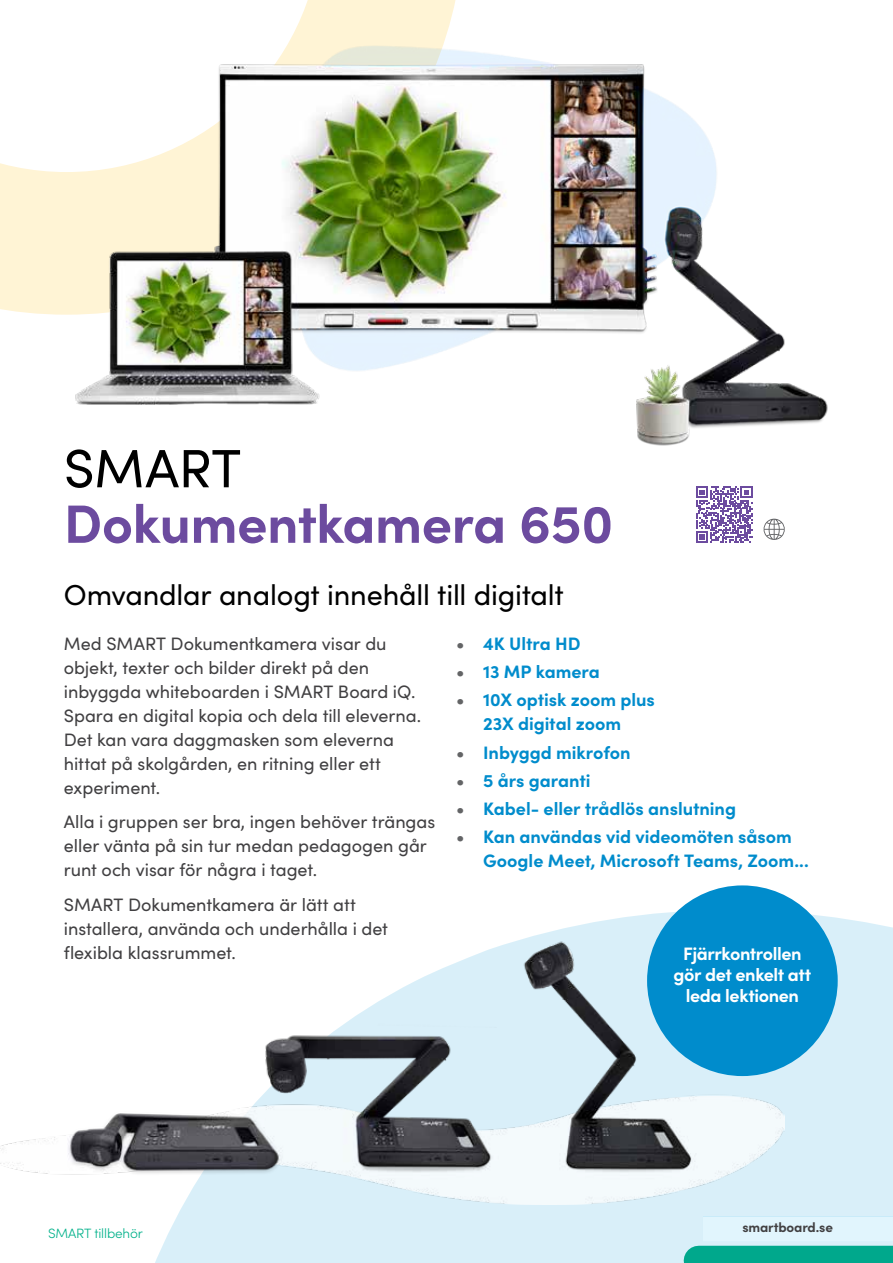
<style>
.page{position:relative;width:893px;height:1263px;background:#fff}
.page>*{position:absolute;margin:0;border:0;box-sizing:border-box;transform-origin:0 0}
.t1{font:700 54px "Sofia Pro";letter-spacing:-.01em;color:#6c4b9f}
.t2{font:54px "Sofia Pro";letter-spacing:-.01em;color:#000}
.t3{font:28.8px "Sofia Pro";letter-spacing:-.01em;color:#000}
.t4{font:18px/24px "Sofia Pro";color:#414042}
.t5{font:700 18px/24px "Sofia Pro";color:#008ccc;text-align:center}
.t6{font:700 18px/21px "Sofia Pro";letter-spacing:-.02em;color:#fff;text-align:center}
.t7{font:13.5px "Sofia Pro";letter-spacing:.01em;color:#00ab7f}
.t8{font:300 13.5px "Sofia Pro";letter-spacing:-.01em;color:#00b18a}
.t9{font:700 13.5px "Sofia Pro";letter-spacing:.01em;color:#000}
.t10{font:700 13.5px "Sofia Pro";letter-spacing:-.01em;color:#414042}
.s1{color:#636466}
</style>
<div class="page">
<svg style="left:155px;top:898px;width:738px;height:365px;fill:#d9eff9"></svg>
<svg style="left:0;top:0;width:456px;height:315px"></svg>
<div style="left:647px;top:885px;width:191px;height:191px;background:#008ccc;border-radius:50%"></div>
<svg style="left:763px;top:518px;width:22px;height:22px"></svg>
<img style="left:74px;top:17px;width:754px;height:429px">
<img style="left:0;top:920px;width:785px;height:285px">
<svg style="left:696px;top:486px;width:56px;height:57px"></svg>
<div style="left:48px;top:1205px;width:116px;height:36px;background:#fff"></div>
<div style="left:703px;top:1217px;width:190px;height:25px;background:#e1f5fd"></div>
<h1 class="t2" style="left:64px;top:429px;width:179px">SMART</h1>
<h1 class="t1" style="left:64px;top:482px;width:551px">Dokumentkamera 650</h1>
<h2 class="t3" style="left:64px;top:574px;width:502px">Omvandlar analogt innehåll till digitalt</h2>
<p class="t4" style="left:64px;top:630px;width:359px">Med SMART Dokumentkamera visar du objekt, texter och bilder direkt på den inbyggda whiteboarden i SMART Board iQ.<br>Spara en digital kopia och dela till eleverna.<br>Det kan vara daggmasken som eleverna hittat på skolgården, en ritning eller ett experiment.</p>
<p class="t4" style="left:64px;top:809px;width:373px">Alla i gruppen ser bra, ingen behöver trängas eller vänta på sin tur medan pedagogen går runt och visar för några i taget.</p>
<p class="t4" style="left:64px;top:891px;width:326px">SMART Dokumentkamera är lätt att installera, använda och underhålla i det flexibla klassrummet.</p>
<p class="t5" style="left:456px;top:630px;width:126px"><span class="s1">•</span> 4K Ultra HD</p>
<p class="t5" style="left:456px;top:658px;width:145px"><span class="s1">•</span> 13 MP kamera</p>
<p class="t5" style="left:456px;top:687px;width:200px"><span class="s1">•</span> 10X optisk zoom plus<br>23X digital zoom</p>
<p class="t5" style="left:456px;top:739px;width:176px"><span class="s1">•</span> Inbyggd mikrofon</p>
<p class="t5" style="left:456px;top:767px;width:136px"><span class="s1">•</span> 5 års garanti</p>
<p class="t5" style="left:456px;top:795px;width:281px"><span class="s1">•</span> Kabel- eller trådlös anslutning</p>
<p class="t5" style="left:483px;top:824px;width:327px;text-align:left;text-indent:-27px"><span class="s1">•</span> Kan användas vid videomöten såsom<br>Google Meet, Microsoft Teams, Zoom...</p>
<p class="t6" style="left:673px;top:942px;width:139px">Fjärrkontrollen gör det enkelt att leda lektionen</p>
<p class="t10" style="left:742px;top:1217px;width:92px">smartboard.se</p>
<p class="t7" style="left:64px;top:1220px;width:101px">SMART-tilbehør</p>
<p class="t9" style="left:733px;top:1219px;width:98px">smarttech.com</p>
<p class="t8" style="left:48px;top:1223px;width:96px">SMART tillbehör</p>
</div>
